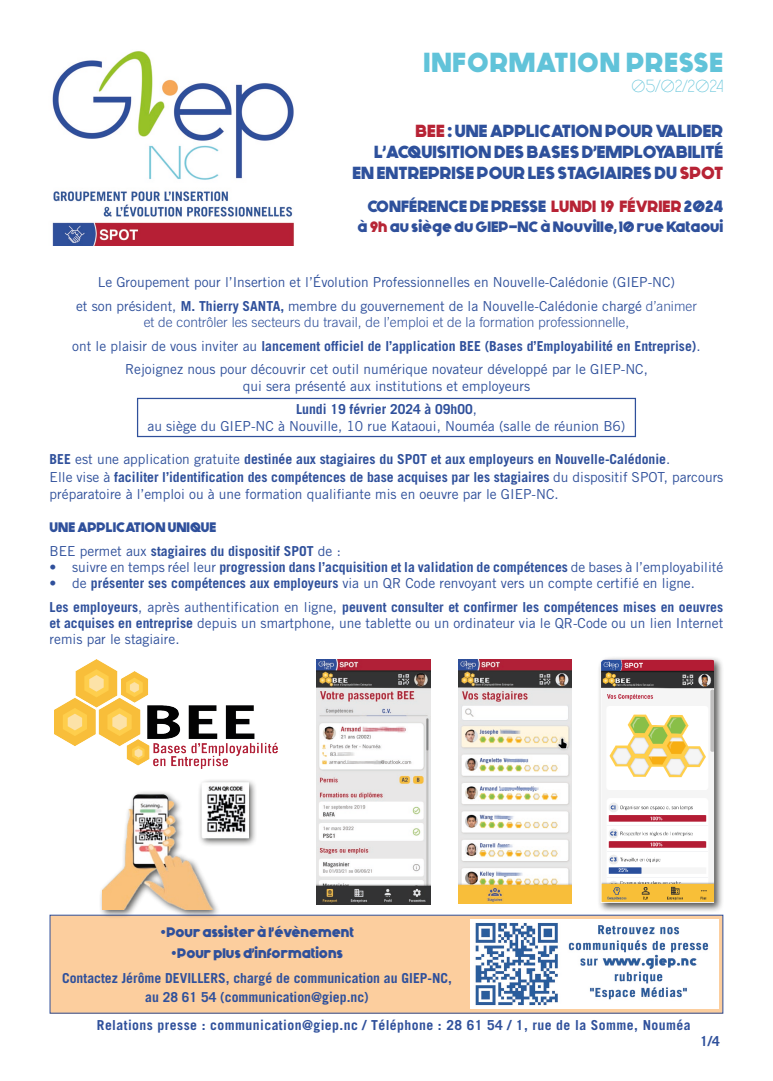
<style>
.page{position:relative;width:773px;height:1081px;background:#fff}
.page>*{position:absolute;margin:0;border:0;box-sizing:border-box;transform-origin:0 0}
.Sous_titre_sommaire{font:700 27.5px "Generica";letter-spacing:.03em;color:#61c3d9}
.Sous_titre_sommaire-2{font:700 17.5px/21.2px "Generica";color:#2e519c;text-align:right}
.Sous_titre_sommaire-3{font:17.5px "Generica";letter-spacing:.03em;color:#61c3d9}
.Sous_titre_sommaire-4{font:700 16.25px "Generica";color:#2e519c}
.Sous_titre_sommaire-5{font:700 15px "Generica";color:#2f509b}
.Sous_titre_sommaire-6{font:13.75px/16.2px "Trade Gothic";color:#2f509b}
.Sous_titre_sommaire-7{font:700 13.75px "Trade Gothic";color:#2f509b}
.Sous_titre_sommaire-8{font:700 13.75px "Trade Gothic";letter-spacing:.03em;color:#2f509b}
.Sous_titre_sommaire-9{font:300 13.75px "Trade Gothic";color:#2f509b}
.Sous_titre_sommaire-10{font:700 13.75px "Generica";color:#2f509b}
.s1{color:#b72335}
.s2{color:#b72636}
.s3{font-weight:700}
.s4{font-weight:300}
.s5{font-weight:400}
</style>
<div class="page">
<div style="left:137px;top:398px;width:499px;height:39px;border:1px solid #2f509b"></div>
<img style="left:52px;top:51px;width:242px;height:195px">
<div style="left:50px;top:915px;width:672px;height:98px;background:#fcce9e"></div>
<img style="left:470px;top:919px;width:248px;height:90px">
<img style="left:54px;top:659px;width:223px;height:109px">
<div style="left:99px;top:778px;width:158px;height:141px;background:#1d1d1b;opacity:.75"></div>
<img style="left:103px;top:782px;width:145px;height:127px">
<img style="left:458px;top:659px;width:114px;height:245px">
<div style="left:597px;top:656px;width:127px;height:257px;background:#1d1d1b;opacity:.75"></div>
<img style="left:600px;top:659px;width:114px;height:244px">
<img style="left:316px;top:659px;width:114px;height:245px">
<p class="Sous_titre_sommaire" style="left:423px;top:45px;width:301px">INFORMATION PRESSE</p>
<p class="Sous_titre_sommaire-3" style="left:631px;top:75px;width:93px">05/02/2024</p>
<p class="Sous_titre_sommaire-2" style="left:374px;top:120px;width:350px"><span class="s1">BEE</span> : UNE APPLICATION POUR VALIDER<br>L’ACQUISITION DES BASES D’EMPLOYABILITÉ</p>
<p class="Sous_titre_sommaire-2" style="left:352px;top:163px;width:372px">EN ENTREPRISE POUR LES STAGIAIRES DU <span class="s1">SPOT</span></p>
<p class="Sous_titre_sommaire-4" style="left:367px;top:196px;width:357px">CONFÉRENCE DE PRESSE <span class="s1">LUNDI 19 FÉVRIER</span>2024</p>
<p class="Sous_titre_sommaire-5" style="left:357px;top:217px;width:367px">à <span class="s2">9h</span> au siège du GIEP-NC à Nouville, 10 rue Kataoui</p>
<p class="Sous_titre_sommaire-6" style="left:98px;top:274px;width:579px">Le Groupement pour l’Insertion et l’Évolution Professionnelles en Nouvelle-Calédonie (GIEP-NC)</p>
<p class="Sous_titre_sommaire-6" style="left:76px;top:297px;width:622px">et son président, <span class="s3">M. Thierry SANTA,</span> membre du gouvernement de la Nouvelle-Calédonie chargé <span class="s4">d’animer</span></p>
<p class="Sous_titre_sommaire-9" style="left:144px;top:314px;width:487px">et de contrôler les secteurs du travail, de l’emploi et de la formation professionnelle,</p>
<p class="Sous_titre_sommaire-7" style="left:72px;top:337px;width:629px"><span class="s5">ont le plaisir de vous inviter au</span> lancement officiel de l’application BEE (Bases d’Employabilité en Entreprise)<span class="s5">.</span></p>
<p class="Sous_titre_sommaire-6" style="left:125px;top:361px;width:524px">Rejoignez nous pour découvrir cet outil numérique novateur développé par le GIEP-NC,</p>
<p class="Sous_titre_sommaire-6" style="left:243px;top:377px;width:289px">qui sera présenté aux institutions et employeurs</p>
<p class="Sous_titre_sommaire-7" style="left:296px;top:401px;width:182px">Lundi 19 février 2024 à 09h00<span class="s5">,</span></p>
<p class="Sous_titre_sommaire-6" style="left:147px;top:417px;width:479px">au siège du GIEP-NC à Nouville, 10 rue Kataoui, Nouméa (salle de réunion B6)</p>
<p class="Sous_titre_sommaire-7" style="left:50px;top:451px;width:622px">BEE <span class="s5">est une application gratuite</span> destinée aux stagiaires du SPOT et aux employeurs en Nouvelle-Calédonie<span class="s5">.</span></p>
<p class="Sous_titre_sommaire-6" style="left:50px;top:468px;width:675px;line-height:17.5px">Elle vise à <span class="s3">faciliter l’identification des compétences de base acquises par les stagiaires</span> du dispositif SPOT, parcours préparatoire à l’emploi ou à une formation qualifiante mis en oeuvre par le GIEP-NC.</p>
<p class="Sous_titre_sommaire-10" style="left:50px;top:519px;width:168px">UNE APPLICATION UNIQUE</p>
<p class="Sous_titre_sommaire-7" style="left:50px;top:542px;width:293px"><span class="s5">BEE permet aux</span> stagiaires du dispositif SPOT <span class="s5">de :</span></p>
<p class="Sous_titre_sommaire-7" style="left:50px;top:558px;width:675px"><span class="s5">• suivre en temps réel leur</span> progression dans l’acquisition et la validation de compétences <span class="s5">de bases à l’employabilité</span></p>
<p class="Sous_titre_sommaire-6" style="left:50px;top:575px;width:646px">• de <span class="s3">présenter ses compétences aux employeurs</span> via un QR Code renvoyant vers un compte certifié en ligne.</p>
<p class="Sous_titre_sommaire-6" style="left:50px;top:599px;width:675px;text-align:justify"><span class="s3">Les employeurs</span>, après authentification en ligne, <span class="s3">peuvent consulter et confirmer les compétences mises en oeuvres et acquises en entreprise</span> depuis un smartphone, une tablette ou un ordinateur via le QR-Code ou un lien Internet remis par le stagiaire.</p>
<p class="Sous_titre_sommaire-10" style="left:160px;top:924px;width:195px">•Pour assister à l’évènement</p>
<p class="Sous_titre_sommaire-10" style="left:171px;top:945px;width:174px">•Pour plus d’informations</p>
<p class="Sous_titre_sommaire-7" style="left:62px;top:970px;width:391px">Contactez Jérôme DEVILLERS, chargé de communication au GIEP-NC,</p>
<p class="Sous_titre_sommaire-7" style="left:145px;top:988px;width:225px">au 28 61 54 (communication@giep.nc)</p>
<p class="Sous_titre_sommaire-8" style="left:97px;top:1017px;width:595px">Relations presse : communication@giep.nc / Téléphone : 28 61 54 / 1, rue de la Somme, Nouméa</p>
<p class="Sous_titre_sommaire-7" style="left:699px;top:1032px;width:21px">1/4</p>
</div>
